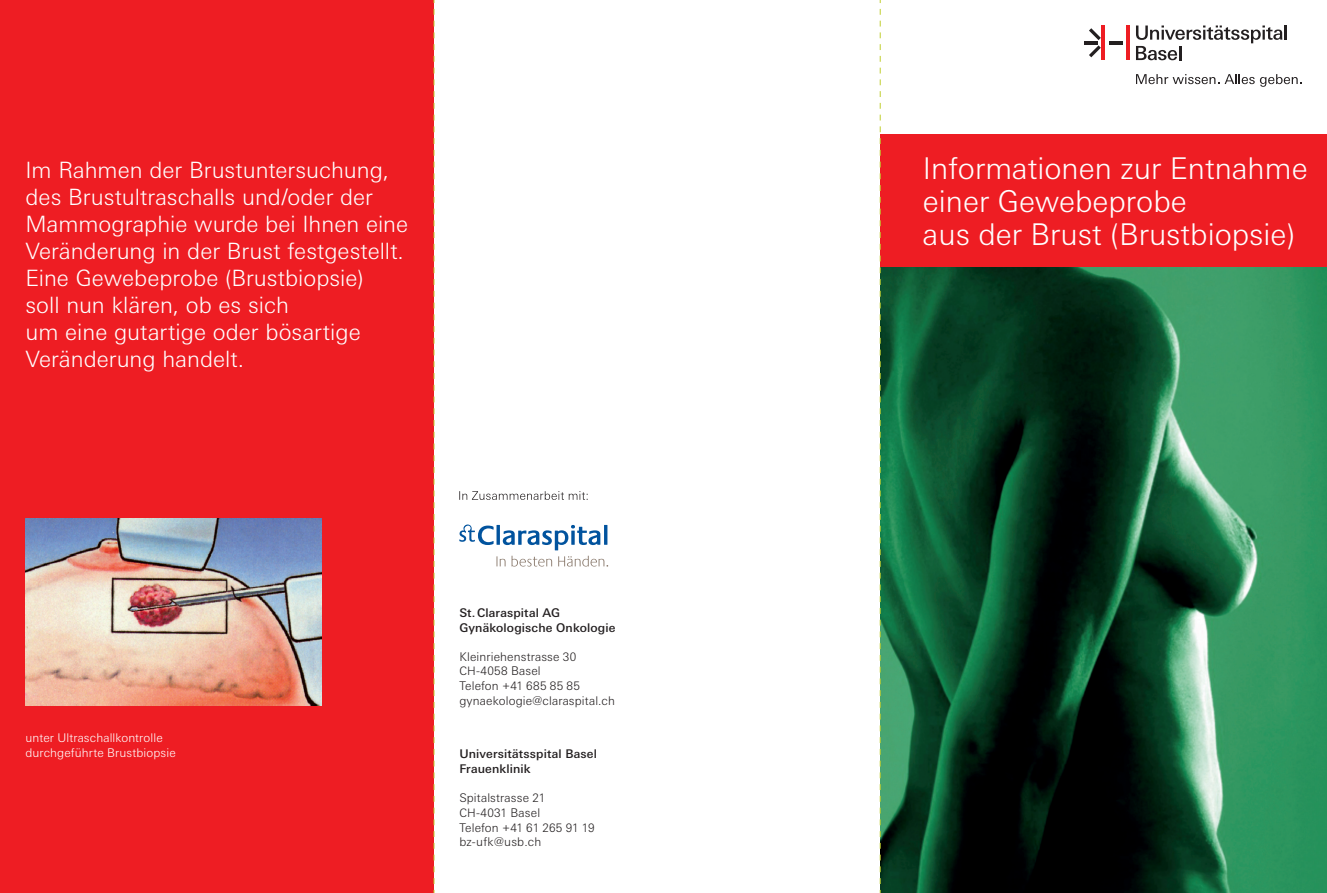
<style>
.page{position:relative;width:1327px;height:893px;background:#fff}
.page>*{position:absolute;margin:0;border:0;box-sizing:border-box;transform-origin:0 0}
.t1{font:300 30px/33px "LT Univers Basic";color:#fff}
.t2{font:300 22.5px/27px "LT Univers Basic";color:#fff}
.t3{font:300 12px "LT Univers Basic";letter-spacing:.015em;color:#231f20}
.t4{font:500 12px/14.7px "LT Univers Basic";letter-spacing:.015em;color:#231f20}
.t5{font:300 12px/15px "LT Univers Basic";letter-spacing:.01em;color:#fff}
.t6{font:300 11.7px/14.7px "LT Univers Basic";letter-spacing:-.01em;color:#231f20}
.t7{font:300 11.7px/14.7px "LT Univers Basic";letter-spacing:.02em;color:#231f20}
.s1{font-size:11.7px}
.s2{font-size:12px}
</style>
<div class="page">
<img style="left:881px;top:267px;width:446px;height:626px">
<div style="left:0;top:0;width:434px;height:893px;background:#ee1d23"></div>
<hr style="left:1102px;top:26px;width:3px;height:34px;background:#ee1d23">
<hr style="left:1126px;top:26px;width:3px;height:34px;background:#ee1d23">
<svg style="left:1109px;top:41px;width:13px;height:3px"></svg>
<hr style="left:1084px;top:41px;width:14px;height:3px;background:#231f20">
<svg style="left:1089px;top:28px;width:12px;height:29px"></svg>
<svg style="left:1136px;top:26px;width:150px;height:34px"></svg>
<svg style="left:1136px;top:74px;width:118px;height:10px"></svg>
<svg style="left:1260px;top:74px;width:41px;height:13px"></svg>
<div style="left:880px;top:135px;width:447px;height:132px;background:#ee1d23"></div>
<img style="left:26px;top:519px;width:296px;height:186px">
<svg style="left:459px;top:491px;width:128px;height:9px"></svg>
<svg style="left:496px;top:556px;width:9px;height:10px"></svg>
<svg style="left:511px;top:556px;width:41px;height:11px"></svg>
<svg style="left:558px;top:556px;width:50px;height:11px"></svg>
<svg style="left:496px;top:525px;width:4px;height:20px"></svg>
<hr style="left:604px;top:525px;width:3px;height:20px;background:#01539e">
<svg style="left:503px;top:525px;width:97px;height:25px"></svg>
<svg style="left:459px;top:524px;width:34px;height:21px"></svg>
<svg style="left:434px;top:0;width:1px;height:893px"></svg>
<svg style="left:880px;top:0;width:1px;height:893px"></svg>
<p class="t2" style="left:26px;top:156px;width:384px">Im Rahmen der Brustuntersuchung, des Brustultraschalls und/oder der<br>Mammographie wurde bei Ihnen eine<br>Veränderung in der Brust festgestellt.<br>Eine Gewebeprobe (Brustbiopsie)<br>soll nun klären, ob es sich<br>um eine gutartige oder bösartige<br>Veränderung handelt.</p>
<p class="t5" style="left:26px;top:730px;width:152px">unter Ultraschallkontrolle durchgeführte Brustbiopsie</p>
<p class="t4" style="left:459px;top:605px;width:158px">St.Claraspital AG<br>Gynäkologische Onkologie</p>
<p class="t3" style="left:459px;top:649px;width:118px">Kleinriehenstrasse <span class="s1">30</span></p>
<p class="t7" style="left:459px;top:664px;width:122px">CH<span class="s2">-</span>4058 <span class="s2">Basel<br>Telefon +</span>41 685 85 85</p>
<p class="t3" style="left:459px;top:693px;width:157px">gynaekologie@claraspital.ch</p>
<p class="t4" style="left:459px;top:747px;width:139px">Universitätsspital Basel<br>Frauenklinik</p>
<p class="t3" style="left:459px;top:791px;width:87px">Spitalstrasse <span class="s1">21</span></p>
<p class="t6" style="left:459px;top:805px;width:137px">CH<span class="s2">-</span>4031 <span class="s2">Basel<br>Telefon +</span>41 61 265 91 19</p>
<p class="t3" style="left:459px;top:835px;width:83px">bz-ufk@usb.ch</p>
<h1 class="t1" style="left:923px;top:152px;width:386px">Informationen zur Entnahme einer Gewebeprobe<br>aus der Brust (Brustbiopsie)</h1>
</div>
